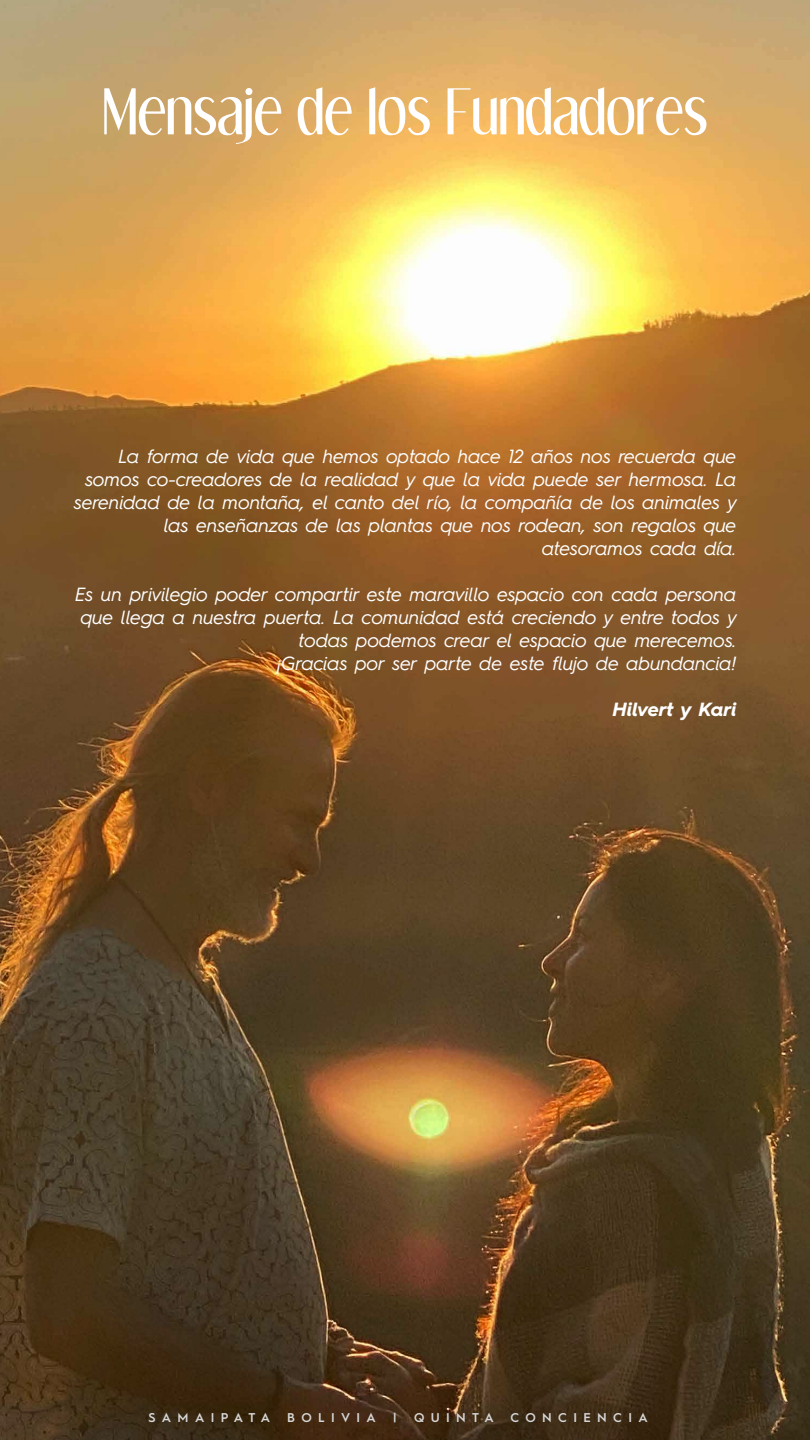
<style>
.page{position:relative;width:810px;height:1440px;background:#fff}
.page>*{position:absolute;margin:0;border:0;box-sizing:border-box;transform-origin:0 0}
.t1{font:54.45px "Dream Orphans";color:#fff}
.t2{font:italic 19.12px/23px "Hurme Geometric Sans 4";letter-spacing:-.005em;color:#fff;text-align:right}
.t3{font:italic 700 19.12px "Hurme Geometric Sans 4";color:#fff}
.t4{font:600 12.75px "Hurme Geometric Sans 1";letter-spacing:.5em;color:#d7d7d7}
</style>
<div class="page">
<img style="left:0;top:0;width:810px;height:1440px">
<h1 class="t1" style="left:102px;top:79px;width:607px">Mensaje de los Fundadores</h1>
<p class="t2" style="left:74px;top:445px;width:664px">La forma de vida que hemos optado hace 12 años nos recuerda que somos co-creadores de la realidad y que la vida puede ser hermosa. La serenidad de la montaña, el canto del río, la compañía de los animales y las enseñanzas de las plantas que nos rodean, son regalos que atesoramos cada día.</p>
<p class="t2" style="left:75px;top:582px;width:663px">Es un privilegio poder compartir este maravillo espacio con cada persona que llega a nuestra puerta. La comunidad está creciendo y entre todos y todas podemos crear el espacio que merecemos.<br>¡Gracias por ser parte de este flujo de abundancia!</p>
<p class="t3" style="left:613px;top:696px;width:125px">Hilvert y Kari</p>
<p class="t4" style="left:149px;top:1409px;width:123px">SAMAIPATA</p>
<p class="t4" style="left:287px;top:1409px;width:90px">BOLIVIA</p>
<p class="t4" style="left:393px;top:1409px;width:5px">|</p>
<p class="t4" style="left:414px;top:1409px;width:81px">QUINTA</p>
<p class="t4" style="left:510px;top:1409px;width:139px">CONCIENCIA</p>
</div>
